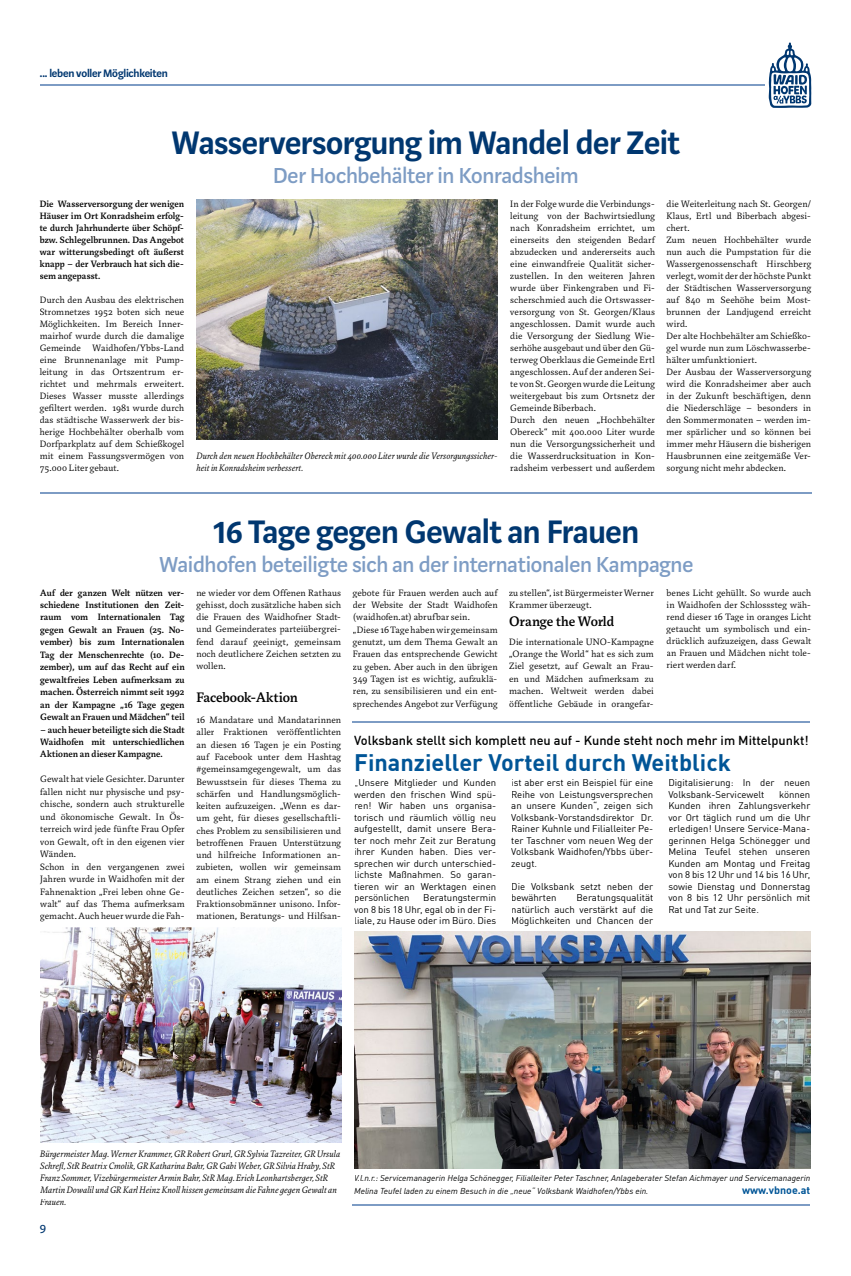
<style>
.page{position:relative;width:851px;height:1276px;background:#fff}
.page>*{position:absolute;margin:0;border:0;box-sizing:border-box;transform-origin:0 0}
.t1{font:600 36px "Marat Sans";letter-spacing:-.01em;color:#003770}
.t2{font:500 24px "Marat Sans";letter-spacing:-.01em;color:#7d9cc4}
.t3{font:700 23.4px "DINOT";color:#005597}
.t4{font:500 15px "Marat";letter-spacing:-.005em;color:#000}
.t5{font:14px "Marat Sans";color:#003770}
.t6{font:500 12.8px "DINOT";color:#010202}
.t7{font:600 12px "Marat Sans";letter-spacing:-.015em;color:#003770}
.t8{font:700 10.7px "DINOT";color:#005597}
.t9{font:300 10px/12px "Marat";letter-spacing:.01em;color:#000;text-align:justify}
.t10{font:500 10px/12.5px "Marat";letter-spacing:.005em;color:#000;text-align:justify}
.t11{font:italic 300 10px/12px "Marat";letter-spacing:.01em;color:#000}
.t12{font:9.6px/11.5px "DINOT";color:#010202;text-align:justify}
.t13{font:italic 8.5px/12.8px "DINOT";color:#010202}
</style>
<div class="page">
<hr style="left:40px;top:85px;width:724px;height:1px;background:#7d9cc4">
<svg style="left:768px;top:42px;width:43px;height:66px"></svg>
<img style="left:354px;top:931px;width:456px;height:238px">
<img style="left:196px;top:199px;width:301px;height:240px">
<hr style="left:40px;top:493px;width:771px;height:1px;background:#7d9cc4">
<hr style="left:353px;top:721px;width:457px;height:1px;background:#7d9cc4">
<hr style="left:353px;top:1204px;width:457px;height:1px;background:#7d9cc4">
<img style="left:40px;top:928px;width:301px;height:215px">
<p class="t7" style="left:40px;top:67px;width:130px">... leben voller Möglichkeiten</p>
<h1 class="t1" style="left:172px;top:124px;width:509px">Wasserversorgung im Wandel der Zeit</h1>
<h2 class="t2" style="left:273px;top:163px;width:307px">Der Hochbehälter in Konradsheim</h2>
<p class="t10" style="left:40px;top:198px;width:146px;line-height:12px">Die Wasserversorgung der wenigen Häuser im Ort Konradsheim erfolg&shy;te durch Jahrhunderte über Schöpf&shy;bzw. Schlegelbrunnen. Das Angebot war witterungsbedingt oft äußerst knapp – der Verbrauch hat sich die&shy;sem angepasst.</p>
<p class="t9" style="left:40px;top:294px;width:146px">Durch den Ausbau des elektrischen Stromnetzes 1952 boten sich neue Möglichkeiten. Im Bereich Inner&shy;mairhof wurde durch die damalige Gemeinde Waidhofen/Ybbs-Land eine Brunnenanlage mit Pump&shy;leitung in das Ortszentrum er&shy;richtet und mehrmals erweitert.<br>Dieses Wasser musste allerdings gefiltert werden. 1981 wurde durch das städtische Wasserwerk der bis&shy;herige Hochbehälter oberhalb vom Dorfparkplatz auf dem Schießkogel mit einem Fassungsvermögen von 75.000 Liter gebaut.</p>
<p class="t11" style="left:196px;top:450px;width:302px">Durch den neuen Hochbehälter Obereck mit 400.000 Liter wurde die Versorgungssicher&shy;heit in Konradsheim verbessert.</p>
<p class="t9" style="left:510px;top:198px;width:146px;text-align:left">In der Folge wurde die Verbindungs&shy;leitung von der Bachwirtsiedlung nach Konradsheim errichtet, um einerseits den steigenden Bedarf abzudecken und andererseits auch eine einwandfreie Qualität sicher&shy;zustellen. In den weiteren Jahren wurde über Finkengraben und Fi&shy;scherschmied auch die Ortswasser&shy;versorgung von St. Georgen/Klaus angeschlossen. Damit wurde auch die Versorgung der Siedlung Wie&shy;serhöhe ausgebaut und über den Gü&shy;terweg Oberklaus die Gemeinde Ertl angeschlossen. Auf der anderen Sei&shy;te von St. Georgen wurde die Leitung weitergebaut bis zum Ortsnetz der Gemeinde Biberbach.<br>Durch den neuen „Hochbehälter Obereck“ mit 400.000 Liter wurde nun die Versorgungssicherheit und die Wasserdrucksituation in Kon&shy;radsheim verbessert und außerdem</p>
<p class="t9" style="left:666px;top:198px;width:146px;text-align:left">die Weiterleitung nach St. Georgen/<br>Klaus, Ertl und Biberbach abgesi&shy;chert.<br>Zum neuen Hochbehälter wurde nun auch die Pumpstation für die<br>Wassergenossenschaft Hirschberg verlegt, womit der der höchste Punkt der Städtischen Wasserversorgung auf 840 m Seehöhe beim Most&shy;brunnen der Landjugend erreicht wird.<br>Der alte Hochbehälter am Schießko&shy;gel wurde nun zum Löschwasserbe&shy;hälter umfunktioniert.<br>Der Ausbau der Wasserversorgung wird die Konradsheimer aber auch in der Zukunft beschäftigen, denn die Niederschläge – besonders in den Sommermonaten – werden im&shy;mer spärlicher und so können bei immer mehr Häusern die bisherigen<br>Hausbrunnen eine zeitgemäße Ver&shy;sorgung nicht mehr abdecken.</p>
<h1 class="t1" style="left:213px;top:513px;width:427px">16 Tage gegen Gewalt an Frauen</h1>
<h2 class="t2" style="left:159px;top:551px;width:535px">Waidhofen beteiligte sich an der internationalen Kampagne</h2>
<p class="t10" style="left:40px;top:586px;width:146px">Auf der ganzen Welt nützen ver&shy;schiedene Institutionen den Zeit&shy;raum vom Internationalen Tag gegen Gewalt an Frauen (25. No&shy;vember) bis zum Internationalen Tag der Menschenrechte (10. De&shy;zember), um auf das Recht auf ein gewaltfreies Leben aufmerksam zu machen. Österreich nimmt seit 1992 an der Kampagne „16 Tage gegen Gewalt an Frauen und Mädchen“ teil</p>
<p class="t10" style="left:40px;top:723px;width:146px">– auch heuer beteiligte sich die Stadt Waidhofen mit unterschiedlichen Aktionen an dieser Kampagne.</p>
<p class="t9" style="left:40px;top:773px;width:146px;line-height:12.5px;text-align:left">Gewalt hat viele Gesichter. Darunter fallen nicht nur physische und psy&shy;chische, sondern auch strukturelle und ökonomische Gewalt. In Ös&shy;terreich wird jede fünfte Frau Opfer von Gewalt, oft in den eigenen vier<br>Wänden.<br>Schon in den vergangenen zwei<br>Jahren wurde in Waidhofen mit der<br>Fahnenaktion „Frei leben ohne Ge&shy;walt“ auf das Thema aufmerksam gemacht. Auch heuer wurde die Fah-</p>
<p class="t9" style="left:196px;top:586px;width:146px;line-height:12.3px">ne wieder vor dem Offenen Rathaus gehisst, doch zusätzliche haben sich die Frauen des Waidhofner Stadt&shy;und Gemeinderates parteiübergrei&shy;fend darauf geeinigt, gemeinsam noch deutlichere Zeichen setzten zu wollen.</p>
<h3 class="t4" style="left:196px;top:689px;width:103px">Facebook-Aktion</h3>
<p class="t9" style="left:196px;top:714px;width:146px;line-height:12.3px">16 Mandatare und Mandatarinnen aller Fraktionen veröffentlichten an diesen 16 Tagen je ein Posting auf Facebook unter dem Hashtag #gemeinsamgegengewalt, um das Bewusstsein für dieses Thema zu schärfen und Handlungsmöglich&shy;keiten aufzuzeigen. „Wenn es dar&shy;um geht, für dieses gesellschaftli&shy;ches Problem zu sensibilisieren und betroffenen Frauen Unterstützung und hilfreiche Informationen an&shy;zubieten, wollen wir gemeinsam am einem Strang ziehen und ein deutliches Zeichen setzen“, so die Fraktionsobmänner unisono. Infor&shy;mationen, Beratungs- und Hilfsan-</p>
<p class="t9" style="left:353px;top:586px;width:146px;line-height:12.4px;text-align:left">gebote für Frauen werden auch auf der Website der Stadt Waidhofen (waidhofen.at) abrufbar sein. „Diese 16 Tage haben wir gemeinsam genutzt, um dem Thema Gewalt an Frauen das entsprechende Gewicht zu geben. Aber auch in den übrigen 349 Tagen ist es wichtig, aufzuklä&shy;ren, zu sensibilisieren und ein ent&shy;sprechendes Angebot zur Verfügung</p>
<p class="t9" style="left:509px;top:586px;width:146px;line-height:12.4px">zu stellen“, ist Bürgermeister Werner<br>Krammer überzeugt.</p>
<h3 class="t4" style="left:509px;top:613px;width:106px">Orange the World</h3>
<p class="t9" style="left:509px;top:635px;width:146px;line-height:12.4px">Die internationale UNO-Kampagne „Orange the World“ hat es sich zum Ziel gesetzt, auf Gewalt an Frau&shy;en und Mädchen aufmerksam zu machen. Weltweit werden dabei öffentliche Gebäude in orangefar-</p>
<p class="t9" style="left:666px;top:586px;width:146px">benes Licht gehüllt. So wurde auch in Waidhofen der Schlosssteg wäh&shy;rend dieser 16 Tage in oranges Licht getaucht um symbolisch und ein&shy;drücklich aufzuzeigen, dass Gewalt an Frauen und Mädchen nicht tole&shy;riert werden darf.</p>
<p class="t6" style="left:354px;top:730px;width:456px">Volksbank stellt sich komplett neu auf - Kunde steht noch mehr im Mittelpunkt!</p>
<h3 class="t3" style="left:354px;top:744px;width:378px">Finanzieller Vorteil durch Weitblick</h3>
<p class="t12" style="left:354px;top:776px;width:143px">„Unsere Mitglieder und Kunden werden den frischen Wind spü&shy;ren! Wir haben uns organisa&shy;torisch und räumlich völlig neu aufgestellt, damit unsere Bera&shy;ter noch mehr Zeit zur Beratung ihrer Kunden haben. Dies ver&shy;sprechen wir durch unterschied&shy;lichste Maßnahmen. So garan&shy;tieren wir an Werktagen einen persönlichen</p>
<p class="t12" style="left:511px;top:776px;width:143px">ist aber erst ein Beispiel für eine Reihe von Leistungsversprechen an unsere Kunden“, zeigen sich Volksbank-Vorstandsdirektor Dr.<br>Rainer Kuhnle und Filialleiter Pe&shy;ter Taschner vom neuen Weg der Volksbank Waidhofen/Ybbs über&shy;zeugt.</p>
<p class="t12" style="left:511px;top:880px;width:143px">Die Volksbank setzt neben der bewährten</p>
<p class="t12" style="left:668px;top:776px;width:143px">Digitalisierung: In der neuen<br>Volksbank-Servicewelt</p>
<p class="t12" style="left:668px;top:788px;width:143px;text-indent:111px">können Kunden ihren Zahlungsverkehr vor Ort täglich rund um die Uhr erledigen! Unsere Service-Mana&shy;gerinnen Helga Schönegger und Melina Teufel stehen unseren Kunden am Montag und Freitag von 8 bis 12 Uhr und 14 bis 16 Uhr, sowie Dienstag und Donnerstag von 8 bis 12 Uhr persönlich mit Rat und Tat zur Seite.</p>
<p class="t12" style="left:511px;top:891px;width:143px;text-indent:65px">Beratungsqualität natürlich auch verstärkt auf die Möglichkeiten und Chancen der</p>
<p class="t12" style="left:354px;top:891px;width:143px;text-indent:69px">Beratungstermin von 8 bis 18 Uhr, egal ob in der Fi&shy;liale, zu Hause oder im Büro. Dies</p>
<p class="t11" style="left:40px;top:1148px;width:301px">Bürgermeister Mag. Werner Krammer, GR Robert Grurl, GR Sylvia Tazreiter, GR Ursula Schrefl, StR Beatrix Cmolik, GR Katharina Bahr, GR Gabi Weber, GR Silvia Hraby, StR Franz Sommer, Vizebürgermeister Armin Bahr, StR Mag. Erich Leonhartsberger, StR Martin Dowalil und GR Karl Heinz Knoll hissen gemeinsam die Fahne gegen Gewalt an Frauen.</p>
<h3 class="t5" style="left:40px;top:1221px;width:8px">9</h3>
<p class="t13" style="left:354px;top:1172px;width:457px">V.l.n.r.: Servicemanagerin Helga Schönegger, Filialleiter Peter Taschner, Anlageberater Stefan Aichmayer und Servicemanagerin<br>Melina Teufel laden zu einem Besuch in die „neue“ Volksbank Waidhofen/Ybbs ein.</p>
<p class="t8" style="left:741px;top:1182px;width:70px">www.vbnoe.at</p>
</div>
